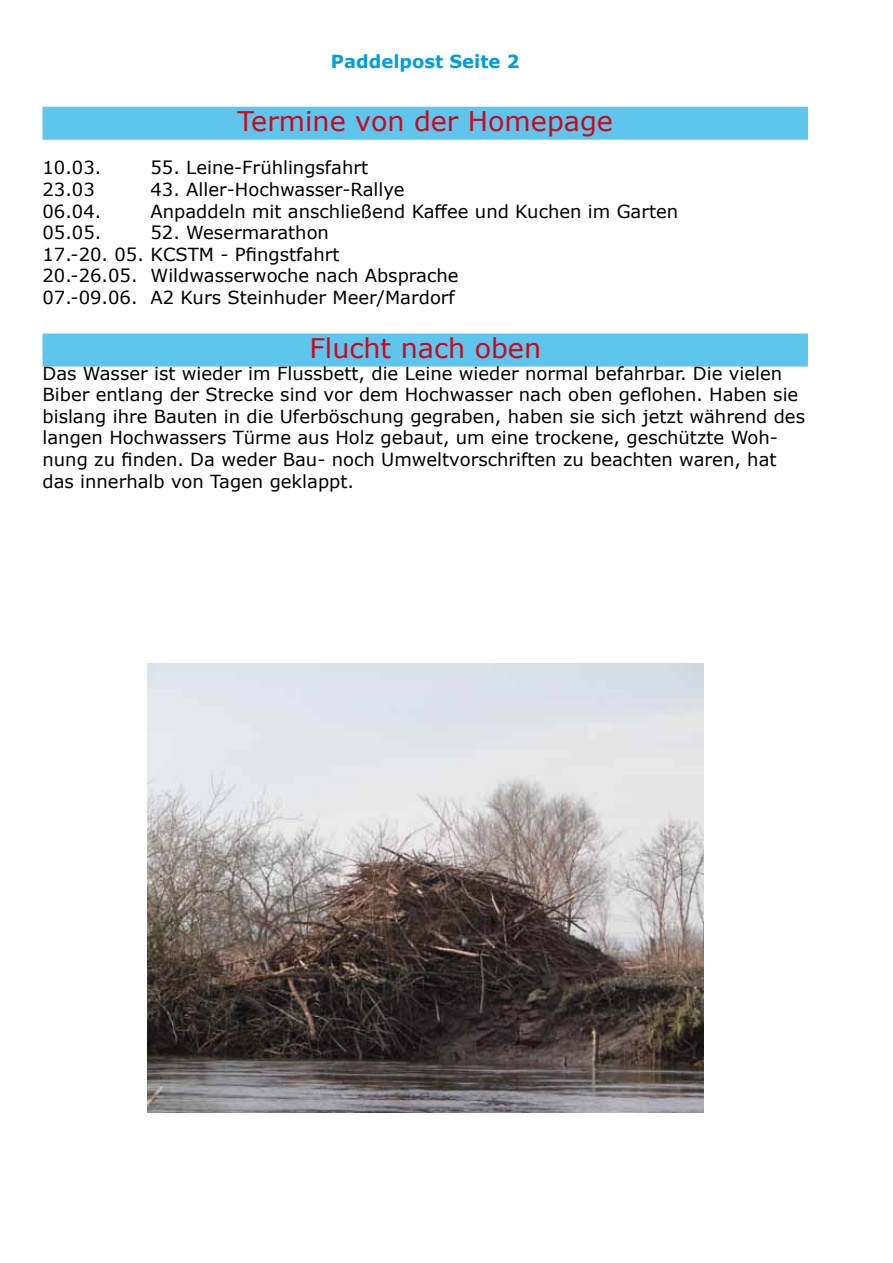
<style>
.page{position:relative;width:893px;height:1263px;background:#fff}
.page>*{position:absolute;margin:0;border:0;box-sizing:border-box;transform-origin:0 0}
.t1{font:27px "Verdana";color:#cd071e}
.t2{font:18px/21.6px "Verdana";color:#000}
.t3{font:700 18px "Verdana";color:#009ee0}
</style>
<div class="page">
<div style="left:43px;top:107px;width:765px;height:33px;background:#5ec5ed"></div>
<div style="left:43px;top:334px;width:765px;height:33px;background:#5ec5ed"></div>
<img style="left:147px;top:663px;width:556px;height:449px">
<p class="t3" style="left:331px;top:48px;width:190px">Paddelpost Seite 2</p>
<h1 class="t1" style="left:238px;top:103px;width:377px">Termine von der Homepage</h1>
<p class="t2" style="left:43px;top:157px;width:60px">10.03.</p>
<p class="t2" style="left:151px;top:157px;width:219px">55. Leine-Frühlingsfahrt</p>
<p class="t2" style="left:43px;top:178px;width:54px">23.03</p>
<p class="t2" style="left:151px;top:178px;width:256px">43. Aller-Hochwasser-Rallye</p>
<p class="t2" style="left:43px;top:200px;width:60px">06.04.</p>
<p class="t2" style="left:151px;top:200px;width:529px">Anpaddeln mit anschließend Kaffee und Kuchen im Garten</p>
<p class="t2" style="left:43px;top:222px;width:60px">05.05.</p>
<p class="t2" style="left:43px;top:222px;width:417px;text-indent:108px">52. Wesermarathon<br>17.-20. 05. KCSTM - Pfingstfahrt<br>20.-26.05. Wildwasserwoche nach Absprache 07.-09.06. A2 Kurs Steinhuder Meer/Mardorf</p>
<h1 class="t1" style="left:309px;top:330px;width:233px">Flucht nach oben</h1>
<p class="t2" style="left:43px;top:362px;width:764px">Das Wasser ist wieder im Flussbett, die Leine wieder normal befahrbar. Die vielen Biber entlang der Strecke sind vor dem Hochwasser nach oben geflohen. Haben sie bislang ihre Bauten in die Uferböschung gegraben, haben sie sich jetzt während des langen Hochwassers Türme aus Holz gebaut, um eine trockene, geschützte Woh&shy;nung zu finden. Da weder Bau- noch Umweltvorschriften zu beachten waren, hat das innerhalb von Tagen geklappt.</p>
</div>
